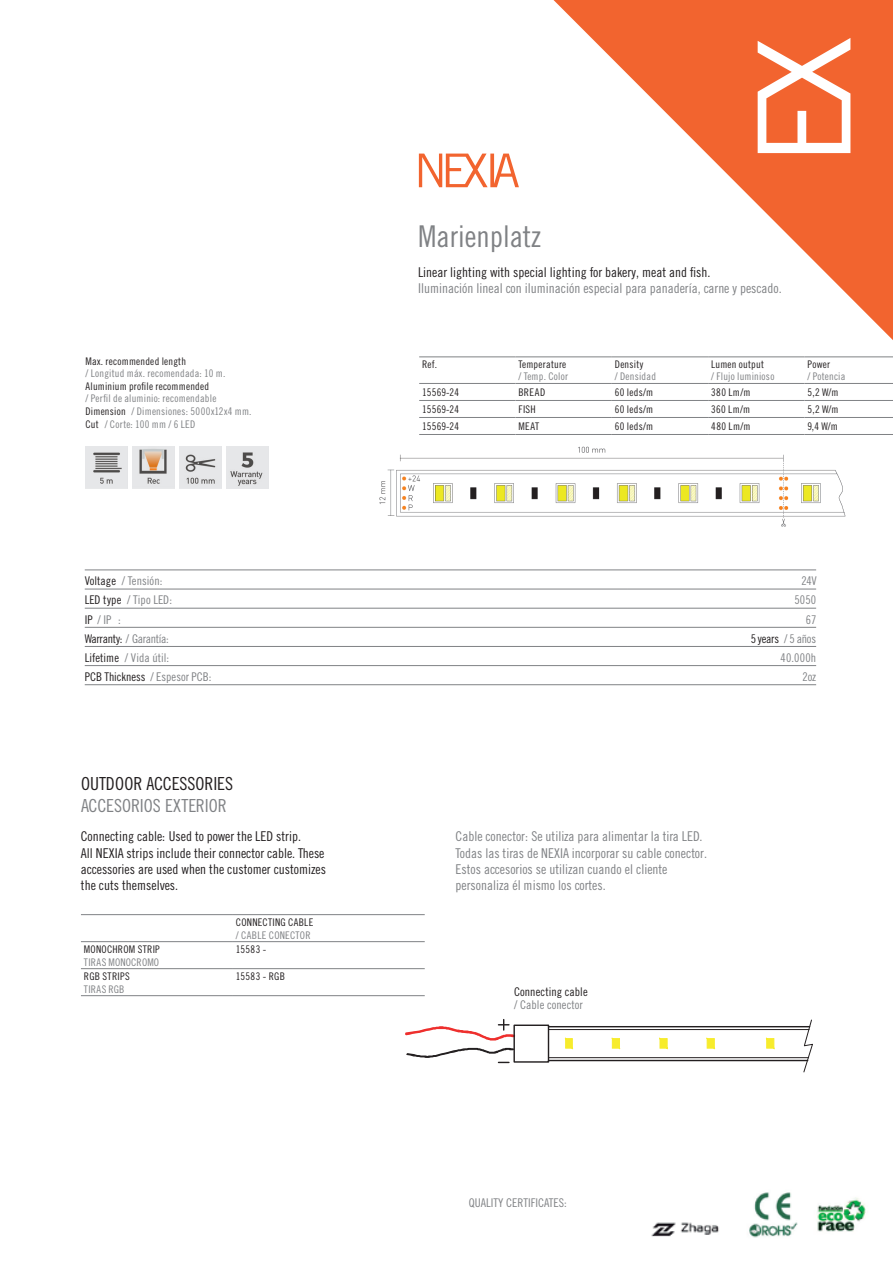
<style>
.page{position:relative;width:893px;height:1263px;background:#fff}
.page>*{position:absolute;margin:0;border:0;box-sizing:border-box;transform-origin:0 0}
.t1{font:30px "Trade Gothic LT Std Cn 18";color:#808285}
.t2{font:18px "Trade Gothic LT Std Cn 18";color:#231f20}
.t3{font:18px "Trade Gothic LT Std Cn 18";letter-spacing:-.005em;color:#808285}
.t4{font:13.5px/16.2px "Trade Gothic LT Std Cn 18";color:#808285}
.t5{font:13.5px/16.2px "Trade Gothic LT Std Cn 18";color:#231f20}
.t6{font:12px/19.2px "Trade Gothic LT Std Cn 18";color:#808285}
.t7{font:12px "Trade Gothic LT Std Cn 18";color:#231f20}
.t8{font:12px "Trade Gothic LT Std Cn 18";letter-spacing:-.025em;color:#808285}
.t9{font:12px "Trade Gothic LT Std Cn 18";letter-spacing:-.02em;color:#231f20}
.t10{font:10.5px "Trade Gothic LT Std Cn 18";letter-spacing:.025em;color:#231f20}
.t11{font:10.5px/12.6px "Trade Gothic LT Std Cn 18";letter-spacing:.02em;color:#808285}
.s1{color:#231f20}
.s2{color:#808285}
</style>
<div class="page">
<svg style="left:553px;top:0;width:340px;height:340px"></svg>
<svg style="left:419px;top:154px;width:100px;height:33px"></svg>
<svg style="left:758px;top:38px;width:92px;height:115px"></svg>
<img style="left:651px;top:1192px;width:215px;height:46px">
<hr style="left:81px;top:914px;width:152px;height:1px;background:#808285">
<hr style="left:81px;top:941px;width:152px;height:1px;background:#808285">
<hr style="left:81px;top:968px;width:152px;height:1px;background:#808285">
<hr style="left:81px;top:995px;width:152px;height:1px;background:#808285">
<hr style="left:233px;top:914px;width:192px;height:1px;background:#808285">
<hr style="left:233px;top:941px;width:192px;height:1px;background:#808285">
<hr style="left:233px;top:968px;width:192px;height:1px;background:#808285">
<hr style="left:233px;top:995px;width:192px;height:1px;background:#808285">
<hr style="left:548px;top:1026px;width:262px;height:1px;background:#231f20">
<hr style="left:548px;top:1029px;width:261px;height:1px;background:#231f20">
<hr style="left:548px;top:1060px;width:260px;height:1px;background:#231f20">
<hr style="left:548px;top:1057px;width:261px;height:1px;background:#231f20">
<svg style="left:766px;top:1038px;width:9px;height:11px"></svg>
<svg style="left:706px;top:1038px;width:9px;height:11px"></svg>
<svg style="left:659px;top:1038px;width:9px;height:11px"></svg>
<svg style="left:612px;top:1038px;width:8px;height:11px"></svg>
<svg style="left:565px;top:1038px;width:8px;height:11px"></svg>
<svg style="left:405px;top:1019px;width:111px;height:22px"></svg>
<svg style="left:406px;top:1047px;width:107px;height:16px"></svg>
<div style="left:513px;top:1024px;width:36px;height:39px;border:1px solid #231f20"></div>
<svg style="left:803px;top:1019px;width:10px;height:54px"></svg>
<hr style="left:85px;top:608px;width:543px;height:1px;background:#808285">
<hr style="left:628px;top:608px;width:188px;height:1px;background:#808285">
<hr style="left:85px;top:627px;width:543px;height:1px;background:#808285">
<hr style="left:628px;top:627px;width:188px;height:1px;background:#808285">
<hr style="left:85px;top:646px;width:543px;height:1px;background:#808285">
<hr style="left:628px;top:646px;width:188px;height:1px;background:#808285">
<hr style="left:85px;top:665px;width:543px;height:1px;background:#808285">
<hr style="left:628px;top:665px;width:188px;height:1px;background:#808285">
<hr style="left:85px;top:684px;width:543px;height:1px;background:#808285">
<hr style="left:628px;top:684px;width:188px;height:1px;background:#808285">
<hr style="left:85px;top:569px;width:543px;height:1px;background:#808285">
<hr style="left:628px;top:569px;width:188px;height:1px;background:#808285">
<hr style="left:85px;top:589px;width:543px;height:1px;background:#808285">
<hr style="left:628px;top:589px;width:188px;height:1px;background:#808285">
<img style="left:85px;top:447px;width:43px;height:42px">
<img style="left:133px;top:447px;width:42px;height:42px">
<img style="left:180px;top:447px;width:42px;height:42px">
<img style="left:227px;top:447px;width:42px;height:42px">
<hr style="left:419px;top:383px;width:96px;height:1px;background:#808285">
<hr style="left:515px;top:383px;width:97px;height:1px;background:#808285">
<hr style="left:612px;top:383px;width:96px;height:1px;background:#808285">
<hr style="left:708px;top:383px;width:96px;height:1px;background:#808285">
<hr style="left:804px;top:383px;width:89px;height:1px;background:#808285">
<hr style="left:419px;top:400px;width:96px;height:1px;background:#808285">
<hr style="left:515px;top:400px;width:97px;height:1px;background:#808285">
<hr style="left:612px;top:400px;width:96px;height:1px;background:#808285">
<hr style="left:708px;top:400px;width:96px;height:1px;background:#808285">
<hr style="left:804px;top:400px;width:89px;height:1px;background:#808285">
<hr style="left:419px;top:417px;width:96px;height:1px;background:#808285">
<hr style="left:515px;top:417px;width:97px;height:1px;background:#808285">
<hr style="left:612px;top:417px;width:96px;height:1px;background:#808285">
<hr style="left:708px;top:417px;width:96px;height:1px;background:#808285">
<hr style="left:804px;top:417px;width:89px;height:1px;background:#808285">
<hr style="left:419px;top:356px;width:96px;height:1px;background:#808285">
<hr style="left:515px;top:356px;width:97px;height:1px;background:#808285">
<hr style="left:612px;top:356px;width:96px;height:1px;background:#808285">
<hr style="left:708px;top:356px;width:96px;height:1px;background:#808285">
<hr style="left:804px;top:356px;width:89px;height:1px;background:#808285">
<hr style="left:419px;top:434px;width:96px;height:1px;background:#808285">
<hr style="left:515px;top:434px;width:97px;height:1px;background:#808285">
<hr style="left:612px;top:434px;width:96px;height:1px;background:#808285">
<hr style="left:708px;top:434px;width:96px;height:1px;background:#808285">
<hr style="left:804px;top:434px;width:89px;height:1px;background:#808285">
<img style="left:379px;top:446px;width:467px;height:81px">
<p class="t10" style="left:85px;top:355px;width:102px">Max. recommended length</p>
<p class="t11" style="left:85px;top:367px;width:141px">/ Longitud máx. recomendada: 10 m.</p>
<p class="t10" style="left:85px;top:380px;width:125px">Aluminium profile recommended</p>
<p class="t11" style="left:85px;top:392px;width:168px">/ Perfil de aluminio: recomendable<br><span class="s1">Dimension</span> / Dimensiones: 5000x12x4 mm.<br><span class="s1">Cut</span> / Corte: 100 mm / 6 LED</p>
<h1 class="t1" style="left:418px;top:219px;width:125px">Marienplatz</h1>
<p class="t5" style="left:418px;top:264px;width:294px">Linear lighting with special lighting for bakery, meat and fish.</p>
<p class="t4" style="left:418px;top:280px;width:365px">Iluminación lineal con iluminación especial para panadería, carne y pescado.</p>
<p class="t10" style="left:422px;top:358px;width:16px">Ref.</p>
<p class="t10" style="left:518px;top:358px;width:49px">Temperature</p>
<p class="t11" style="left:518px;top:370px;width:51px">/ Temp. Color</p>
<p class="t10" style="left:615px;top:358px;width:30px">Density</p>
<p class="t11" style="left:615px;top:370px;width:43px">/ Densidad</p>
<p class="t10" style="left:711px;top:358px;width:54px">Lumen output</p>
<p class="t11" style="left:711px;top:370px;width:65px">/ Flujo luminioso</p>
<p class="t10" style="left:807px;top:358px;width:24px">Power</p>
<p class="t11" style="left:807px;top:370px;width:40px">/ Potencia</p>
<p class="t10" style="left:422px;top:386px;width:39px">15569-24</p>
<p class="t10" style="left:518px;top:386px;width:28px">BREAD</p>
<p class="t10" style="left:615px;top:386px;width:40px">60 leds/m</p>
<p class="t10" style="left:711px;top:386px;width:41px">380 Lm/m</p>
<p class="t10" style="left:807px;top:386px;width:33px">5,2 W/m</p>
<p class="t10" style="left:422px;top:403px;width:39px">15569-24</p>
<p class="t10" style="left:518px;top:403px;width:19px">FISH</p>
<p class="t10" style="left:615px;top:403px;width:40px">60 leds/m</p>
<p class="t10" style="left:711px;top:403px;width:41px">360 Lm/m</p>
<p class="t10" style="left:807px;top:403px;width:33px">5,2 W/m</p>
<p class="t10" style="left:422px;top:420px;width:39px">15569-24</p>
<p class="t10" style="left:518px;top:420px;width:22px">MEAT</p>
<p class="t10" style="left:615px;top:420px;width:40px">60 leds/m</p>
<p class="t10" style="left:711px;top:420px;width:41px">480 Lm/m</p>
<p class="t10" style="left:807px;top:420px;width:32px">9,4 W/m</p>
<p class="t6" style="left:85px;top:571px;width:79px"><span class="s1">Voltage</span> / Tensión:</p>
<p class="t6" style="left:801px;top:571px;width:17px">24V</p>
<p class="t6" style="left:85px;top:590px;width:89px"><span class="s1">LED type</span> / Tipo LED:<br><span class="s1">IP</span> / IP :</p>
<p class="t6" style="left:795px;top:590px;width:23px">5050</p>
<p class="t6" style="left:806px;top:609px;width:12px">67</p>
<p class="t8" style="left:85px;top:631px;width:86px"><span class="s1">Warranty:</span> / Garantía:</p>
<p class="t9" style="left:751px;top:631px;width:67px">5 years <span class="s2">/ 5 años</span></p>
<p class="t6" style="left:85px;top:648px;width:86px"><span class="s1">Lifetime</span> / Vida útil:</p>
<p class="t6" style="left:781px;top:648px;width:37px">40.000h</p>
<p class="t7" style="left:85px;top:669px;width:128px">PCB Thickness <span class="s2">/ Espesor PCB:</span></p>
<p class="t6" style="left:803px;top:667px;width:15px">2oz</p>
<h2 class="t2" style="left:81px;top:773px;width:154px">OUTDOOR ACCESSORIES</h2>
<h2 class="t3" style="left:81px;top:795px;width:147px">ACCESORIOS EXTERIOR</h2>
<p class="t5" style="left:81px;top:828px;width:247px">Connecting cable: Used to power the LED strip.<br>All NEXIA strips include their connector cable. These accessories are used when the customer customizes the cuts themselves.</p>
<p class="t4" style="left:456px;top:828px;width:253px">Cable conector: Se utiliza para alimentar la tira LED.<br>Todas las tiras de NEXIA incorporar su cable conector.<br>Estos accesorios se utilizan cuando el cliente personaliza él mismo los cortes.</p>
<p class="t10" style="left:84px;top:943px;width:78px">MONOCHROM STRIP</p>
<p class="t11" style="left:84px;top:955px;width:77px">TIRAS MONOCROMO</p>
<p class="t10" style="left:84px;top:970px;width:48px">RGB STRIPS</p>
<p class="t11" style="left:84px;top:982px;width:42px">TIRAS RGB</p>
<p class="t10" style="left:236px;top:916px;width:79px">CONNECTING CABLE</p>
<p class="t11" style="left:236px;top:928px;width:76px">/ CABLE CONECTOR</p>
<p class="t10" style="left:236px;top:943px;width:32px">15583 -</p>
<p class="t10" style="left:236px;top:970px;width:51px">15583 - RGB</p>
<p class="t7" style="left:514px;top:984px;width:75px">Connecting cable</p>
<p class="t6" style="left:514px;top:995px;width:70px">/ Cable conector</p>
<p class="t6" style="left:469px;top:1192px;width:99px">QUALITY CERTIFICATES:</p>
</div>
